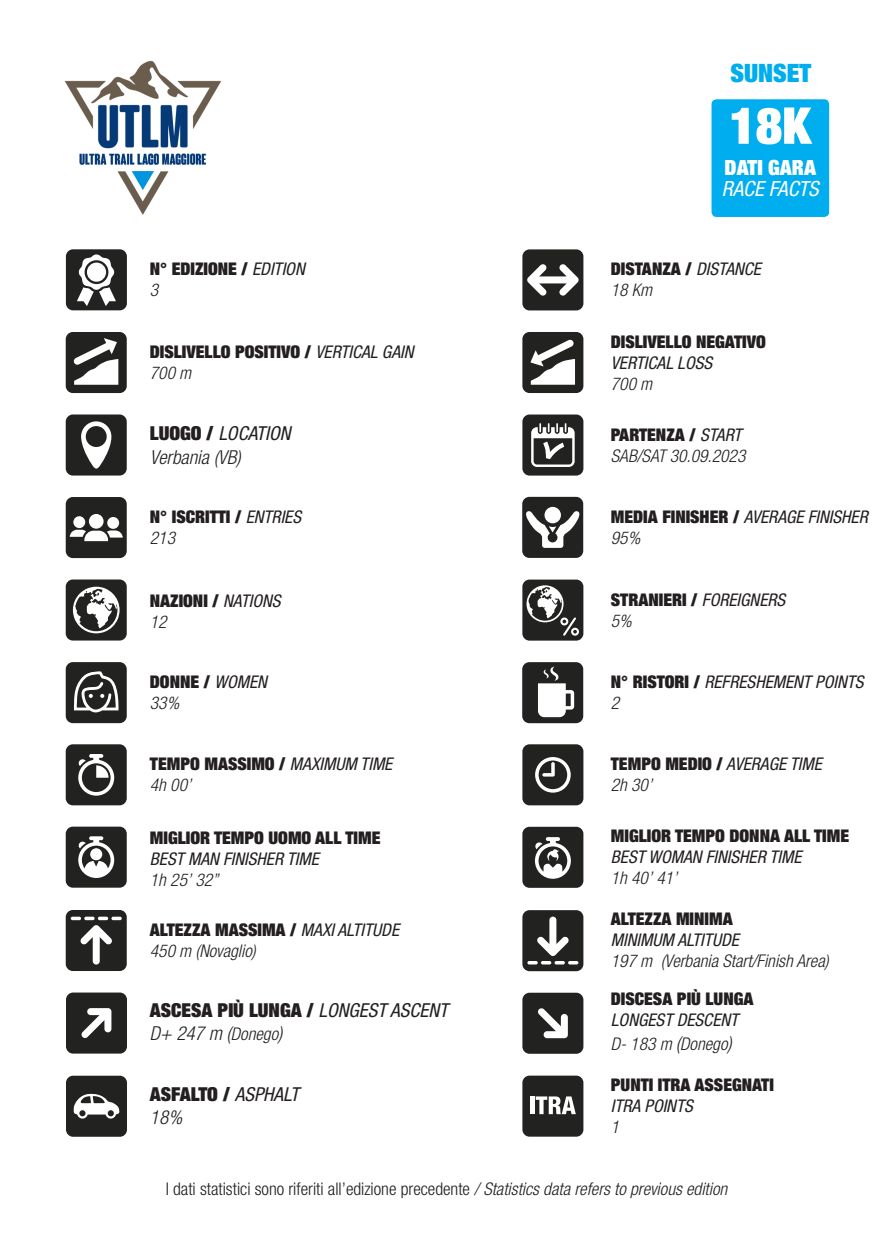
<style>
.page{position:relative;width:893px;height:1241px;background:#fff}
.page>*{position:absolute;margin:0;border:0;box-sizing:border-box;transform-origin:0 0}
.t1{font:900 condensed 50.75px "Helvetica Neue LT Std";color:#fff}
.t2{font:900 condensed 25.38px "Helvetica Neue LT Std";color:#00aeef}
.t3{font:italic condensed 21px "Helvetica Neue LT Std";color:#fff}
.t4{font:900 condensed 21px "Helvetica Neue LT Std";color:#fff}
.t5{font:900 condensed 19.25px "Helvetica Neue LT Std";color:#231f20}
.t6{font:italic 300 condensed 19.25px "Helvetica Neue LT Std";color:#231f20}
.t7{font:italic condensed 19.25px "Helvetica Neue LT Std";color:#231f20}
.t8{font:900 condensed 17.5px/21px "Helvetica Neue LT Std";color:#231f20}
.t9{font:italic condensed 17.5px "Helvetica Neue LT Std";color:#231f20}
.t10{font:italic 300 condensed 17.5px "Helvetica Neue LT Std";color:#231f20}
.t11{font:300 condensed 17.5px "Helvetica Neue LT Std";color:#231f20}
.s1{font-weight:400;font-style:italic}
.s2{font-weight:900;font-style:normal}
.s3{font-size:17.5px}
.s4{font-size:19.25px}
.s5{font-style:italic}
</style>
<div class="page">
<div style="left:711px;top:99px;width:118px;height:118px;background:#00aeef;border-radius:5px"></div>
<div style="left:66px;top:249px;width:61px;height:61px;background:#222221;border-radius:7px"></div>
<svg style="left:77px;top:254px;width:39px;height:52px"></svg>
<div style="left:522px;top:249px;width:61px;height:61px;background:#222221;border-radius:7px"></div>
<svg style="left:527px;top:264px;width:52px;height:32px"></svg>
<div style="left:66px;top:332px;width:61px;height:61px;background:#222221;border-radius:7px"></div>
<svg style="left:73px;top:338px;width:45px;height:46px"></svg>
<div style="left:66px;top:414px;width:61px;height:61px;background:#222221;border-radius:7px"></div>
<svg style="left:81px;top:421px;width:30px;height:47px"></svg>
<div style="left:66px;top:497px;width:61px;height:61px;background:#222221;border-radius:7px"></div>
<div style="left:89px;top:514px;width:15px;height:14px;background:#fff;border-radius:50%"></div>
<div style="left:73px;top:516px;width:12px;height:12px;background:#fff;border-radius:50%"></div>
<div style="left:107px;top:517px;width:12px;height:12px;background:#fff;border-radius:50%"></div>
<svg style="left:70px;top:529px;width:53px;height:12px"></svg>
<div style="left:66px;top:579px;width:61px;height:61px;background:#222221;border-radius:7px"></div>
<svg style="left:73px;top:586px;width:47px;height:47px"></svg>
<div style="left:66px;top:662px;width:61px;height:61px;background:#222221;border-radius:7px"></div>
<svg style="left:74px;top:671px;width:45px;height:41px"></svg>
<div style="left:66px;top:744px;width:61px;height:61px;background:#222221;border-radius:7px"></div>
<svg style="left:78px;top:754px;width:36px;height:41px"></svg>
<div style="left:66px;top:826px;width:61px;height:61px;background:#222221;border-radius:7px"></div>
<svg style="left:78px;top:836px;width:36px;height:41px"></svg>
<div style="left:90px;top:848px;width:12px;height:12px;background:#fff;border-radius:50%"></div>
<div style="left:66px;top:909px;width:61px;height:61px;background:#222221;border-radius:7px"></div>
<svg style="left:80px;top:925px;width:32px;height:39px"></svg>
<svg style="left:71px;top:916px;width:10px;height:4px"></svg>
<svg style="left:84px;top:916px;width:11px;height:4px"></svg>
<svg style="left:98px;top:916px;width:10px;height:4px"></svg>
<svg style="left:111px;top:916px;width:11px;height:4px"></svg>
<div style="left:66px;top:992px;width:61px;height:61px;background:#222221;border-radius:7px"></div>
<svg style="left:81px;top:1008px;width:30px;height:30px"></svg>
<div style="left:66px;top:1075px;width:61px;height:61px;background:#222221;border-radius:7px"></div>
<svg style="left:73px;top:1093px;width:46px;height:25px"></svg>
<div style="left:522px;top:332px;width:61px;height:61px;background:#222221;border-radius:7px"></div>
<svg style="left:530px;top:339px;width:45px;height:45px"></svg>
<div style="left:522px;top:414px;width:61px;height:61px;background:#222221;border-radius:7px"></div>
<svg style="left:531px;top:423px;width:44px;height:44px"></svg>
<div style="left:522px;top:497px;width:61px;height:61px;background:#222221;border-radius:7px"></div>
<svg style="left:544px;top:507px;width:17px;height:16px"></svg>
<svg style="left:526px;top:510px;width:54px;height:38px"></svg>
<div style="left:522px;top:579px;width:61px;height:61px;background:#222221;border-radius:7px"></div>
<svg style="left:527px;top:585px;width:52px;height:50px"></svg>
<div style="left:522px;top:662px;width:61px;height:61px;background:#222221;border-radius:7px"></div>
<svg style="left:538px;top:666px;width:36px;height:51px"></svg>
<div style="left:522px;top:744px;width:61px;height:61px;background:#222221;border-radius:7px"></div>
<svg style="left:535px;top:757px;width:36px;height:35px"></svg>
<div style="left:522px;top:826px;width:61px;height:61px;background:#222221;border-radius:7px"></div>
<svg style="left:535px;top:837px;width:36px;height:41px"></svg>
<div style="left:522px;top:910px;width:61px;height:61px;background:#222221;border-radius:7px"></div>
<svg style="left:537px;top:916px;width:32px;height:39px"></svg>
<svg style="left:527px;top:960px;width:11px;height:4px"></svg>
<svg style="left:541px;top:960px;width:10px;height:4px"></svg>
<svg style="left:554px;top:960px;width:11px;height:4px"></svg>
<svg style="left:568px;top:960px;width:10px;height:4px"></svg>
<div style="left:522px;top:992px;width:61px;height:61px;background:#222221;border-radius:7px"></div>
<svg style="left:538px;top:1008px;width:30px;height:29px"></svg>
<div style="left:522px;top:1075px;width:61px;height:61px;background:#222221;border-radius:7px"></div>
<hr style="left:530px;top:1096px;width:4px;height:17px;background:#fff">
<svg style="left:536px;top:1096px;width:40px;height:17px"></svg>
<img style="left:64px;top:60px;width:157px;height:155px">
<p class="t2" style="left:730px;top:57px;width:82px">SUNSET</p>
<p class="t8" style="left:150px;top:258px;width:156px">N° EDIZIONE / <span class="s1">EDITION</span></p>
<p class="t10" style="left:150px;top:280px;width:10px">3</p>
<p class="t8" style="left:150px;top:341px;width:265px">DISLIVELLO POSITIVO / <span class="s1">VERTICAL GAIN</span></p>
<p class="t10" style="left:150px;top:363px;width:43px">700 m</p>
<p class="t7" style="left:150px;top:422px;width:142px"><span class="s2">LUOGO /</span> LOCATION</p>
<p class="t6" style="left:150px;top:445px;width:92px">Verbania (VB)</p>
<p class="t8" style="left:150px;top:506px;width:153px">N° ISCRITTI / <span class="s1">ENTRIES</span></p>
<p class="t10" style="left:150px;top:528px;width:27px">213</p>
<p class="t8" style="left:150px;top:589px;width:132px">NAZIONI / <span class="s1">NATIONS</span></p>
<p class="t10" style="left:150px;top:611px;width:18px">12</p>
<p class="t8" style="left:150px;top:670px;width:119px">DONNE / <span class="s1">WOMEN</span></p>
<p class="t10" style="left:150px;top:692px;width:31px">33%</p>
<p class="t8" style="left:150px;top:752px;width:244px">TEMPO MASSIMO / <span class="s1">MAXIMUM TIME</span></p>
<p class="t10" style="left:150px;top:774px;width:43px">4h 00’</p>
<p class="t8" style="left:150px;top:826px;width:232px">MIGLIOR TEMPO UOMO ALL TIME</p>
<p class="t9" style="left:150px;top:848px;width:170px">BEST MAN FINISHER TIME</p>
<p class="t10" style="left:150px;top:869px;width:70px">1h 25’ 32’’</p>
<p class="t8" style="left:150px;top:918px;width:251px">ALTEZZA MASSIMA / <span class="s1">MAXI ALTITUDE</span></p>
<p class="t10" style="left:150px;top:940px;width:107px">450 m (Novaglio)</p>
<p class="t5" style="left:150px;top:997px;width:300px">ASCESA PIÙ LUNGA / <span class="s1">LONGEST ASCENT</span></p>
<p class="t6" style="left:150px;top:1021px;width:134px">D+ 247 m (<span class="s3">Donego</span>)</p>
<p class="t5" style="left:150px;top:1081px;width:151px">ASFALTO / <span class="s1">ASPHALT</span></p>
<p class="t6" style="left:150px;top:1105px;width:34px">18%</p>
<p class="t1" style="left:729px;top:93px;width:83px">18K</p>
<p class="t4" style="left:725px;top:154px;width:93px">DATI GARA</p>
<p class="t3" style="left:722px;top:176px;width:98px">RACE FACTS</p>
<p class="t8" style="left:611px;top:258px;width:152px">DISTANZA / <span class="s1">DISTANCE</span></p>
<p class="t10" style="left:611px;top:280px;width:43px">18 Km</p>
<p class="t8" style="left:611px;top:331px;width:156px">DISLIVELLO NEGATIVO<br><span class="s1">VERTICAL LOSS</span></p>
<p class="t10" style="left:611px;top:373px;width:43px">700 m</p>
<p class="t8" style="left:611px;top:423px;width:132px">PARTENZA / <span class="s1">START</span></p>
<p class="t10" style="left:611px;top:445px;width:136px">SAB/SAT 30.09.2023</p>
<p class="t9" style="left:611px;top:507px;width:258px"><span class="s2">MEDIA FINISHER /</span> AVERAGE FINISHER</p>
<p class="t10" style="left:611px;top:528px;width:31px">95%</p>
<p class="t8" style="left:611px;top:588px;width:176px">STRANIERI / <span class="s1">FOREIGNERS</span></p>
<p class="t10" style="left:611px;top:610px;width:23px">5%</p>
<p class="t9" style="left:611px;top:671px;width:254px"><span class="s2">N° RISTORI /</span> REFRESHEMENT POINTS</p>
<p class="t10" style="left:611px;top:692px;width:10px">2</p>
<p class="t8" style="left:611px;top:752px;width:212px">TEMPO MEDIO / <span class="s1">AVERAGE TIME</span></p>
<p class="t10" style="left:611px;top:774px;width:43px">2h 30’</p>
<p class="t8" style="left:611px;top:824px;width:240px">MIGLIOR TEMPO DONNA ALL TIME</p>
<p class="t9" style="left:611px;top:846px;width:192px">BEST WOMAN FINISHER TIME</p>
<p class="t10" style="left:611px;top:867px;width:68px">1h 40’ 41’</p>
<p class="t8" style="left:611px;top:908px;width:123px">ALTEZZA MINIMA</p>
<p class="t9" style="left:611px;top:930px;width:130px">MINIMUM ALTITUDE</p>
<p class="t10" style="left:611px;top:951px;width:219px">197 m (Verbania Start/Finish Area)</p>
<p class="t8" style="left:611px;top:988px;width:144px">DISCESA PIÙ LUNGA</p>
<p class="t9" style="left:611px;top:1009px;width:129px">LONGEST DESCENT</p>
<p class="t10" style="left:611px;top:1033px;width:122px">D- 183 m <span class="s4">(</span>Donego<span class="s4">)</span></p>
<p class="t8" style="left:611px;top:1073px;width:165px">PUNTI ITRA ASSEGNATI</p>
<p class="t9" style="left:611px;top:1095px;width:84px">ITRA POINTS</p>
<p class="t10" style="left:611px;top:1116px;width:10px">1</p>
<p class="t11" style="left:166px;top:1178px;width:563px">I dati statistici sono riferiti all’edizione precedente <span class="s5">/ Statistics data refers to previous edition</span></p>
</div>
